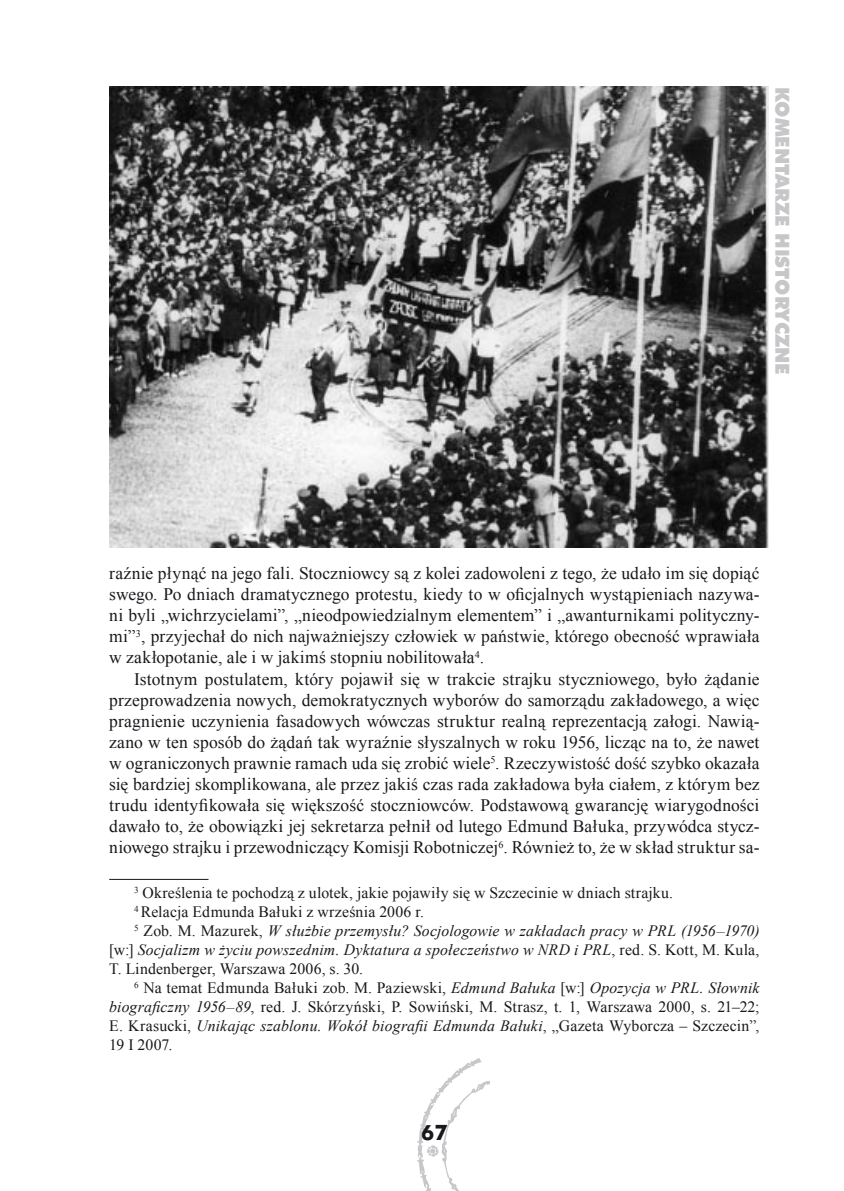
<style>
.page{position:relative;width:844px;height:1191px;background:#fff}
.page>*{position:absolute;margin:0;border:0;box-sizing:border-box;transform-origin:0 0}
.t1{font:700 21px "Futura EU";color:#1a171c}
.t2{font:19.25px "Futura X Blk EU";color:#c6c7c9}
.t3{font:17.5px/21.2px "Times New Roman";letter-spacing:.005em;color:#1a171c;text-align:justify}
.t4{font:15.75px "Times New Roman";letter-spacing:.01em;color:#1a171c}
.t5{font:italic 15.75px "Times New Roman";letter-spacing:.01em;color:#1a171c}
.s1{font-style:normal}
.s2{font-style:italic}
</style>
<div class="page">
<img style="left:418px;top:1058px;width:72px;height:133px">
<hr style="left:109px;top:879px;width:99px;height:1px;background:#1a171c">
<img style="left:109px;top:87px;width:659px;height:460px">
<p class="t2" style="left:794px;top:87px;width:287px;rotate:90deg">komentarze hi-sto-rycz-ne</p>
<p class="t3" style="left:109px;top:562px;width:651px">raźnie płynąć na jego fali. Stoczniowcy są z kolei zadowoleni z tego, że udało im się dopiąć swego. Po dniach dramatycznego protestu, kiedy to w oficjalnych wystąpieniach nazywa&shy;ni byli „wichrzycielami”, „nieodpowiedzialnym elementem” i „awanturnikami polityczny&shy;mi” , przyjechał do nich najważniejszy człowiek w państwie, którego obecność wprawiała w zakłopotanie, ale i w jakimś stopniu nobilitowała .</p>
<p class="t3" style="left:109px;top:668px;width:651px;text-indent:25px">Istotnym postulatem, który pojawił się w trakcie strajku styczniowego, było żądanie przeprowadzenia nowych, demokratycznych wyborów do samorządu zakładowego, a więc pragnienie uczynienia fasadowych wówczas struktur realną reprezentacją załogi. Nawią&shy;zano w ten sposób do żądań tak wyraźnie słyszalnych w roku 1956, licząc na to, że nawet w ograniczonych prawnie ramach uda się zrobić wiele . Rzeczywistość dość szybko okazała się bardziej skomplikowana, ale przez jakiś czas rada zakładowa była ciałem, z którym bez trudu identyfikowała się większość stoczniowców. Podstawową gwarancję wiarygodności dawało to, że obowiązki jej sekretarza pełnił od lutego Edmund Bałuka, przywódca stycz&shy;niowego strajku i przewodniczący Komisji Robotniczej . Również to, że w skład struktur sa-</p>
<p class="t4" style="left:142px;top:882px;width:532px">Określenia te pochodzą z ulotek, jakie pojawiły się w Szczecinie w dniach strajku.</p>
<p class="t4" style="left:141px;top:901px;width:284px">Relacja Edmunda Bałuki z września 2006 r.</p>
<p class="t5" style="left:143px;top:920px;width:617px"><span class="s1">Zob. M. Mazurek,</span> W służbie przemysłu? Socjologowie w zakładach pracy w PRL (1956–1970)</p>
<p class="t5" style="left:109px;top:939px;width:651px"><span class="s1">[w:]</span> Socjalizm w życiu powszednim. Dyktatura a społeczeństwo w NRD i PRL<span class="s1">, red. S. Kott, M. Kula,</span></p>
<p class="t4" style="left:109px;top:958px;width:255px">T. Lindenberger, Warszawa 2006, s. 30.</p>
<p class="t4" style="left:143px;top:977px;width:617px">Na temat Edmunda Bałuki zob. M. Paziewski, <span class="s2">Edmund Bałuka</span> [w:] <span class="s2">Opozycja w PRL. Słownik</span></p>
<p class="t4" style="left:109px;top:996px;width:651px"><span class="s2">biograficzny 1956–89</span>, red. J. Skórzyński, P. Sowiński, M. Strasz, t. 1, Warszawa 2000, s. 21–22;</p>
<p class="t5" style="left:109px;top:1014px;width:651px"><span class="s1">E. Krasucki,</span> Unikając szablonu. Wokół biografii Edmunda Bałuki<span class="s1">, „Gazeta Wyborcza – Szczecin”,</span></p>
<p class="t4" style="left:109px;top:1033px;width:65px">19 I 2007.</p>
<p class="t1" style="left:421px;top:1119px;width:14px">67</p>
</div>
